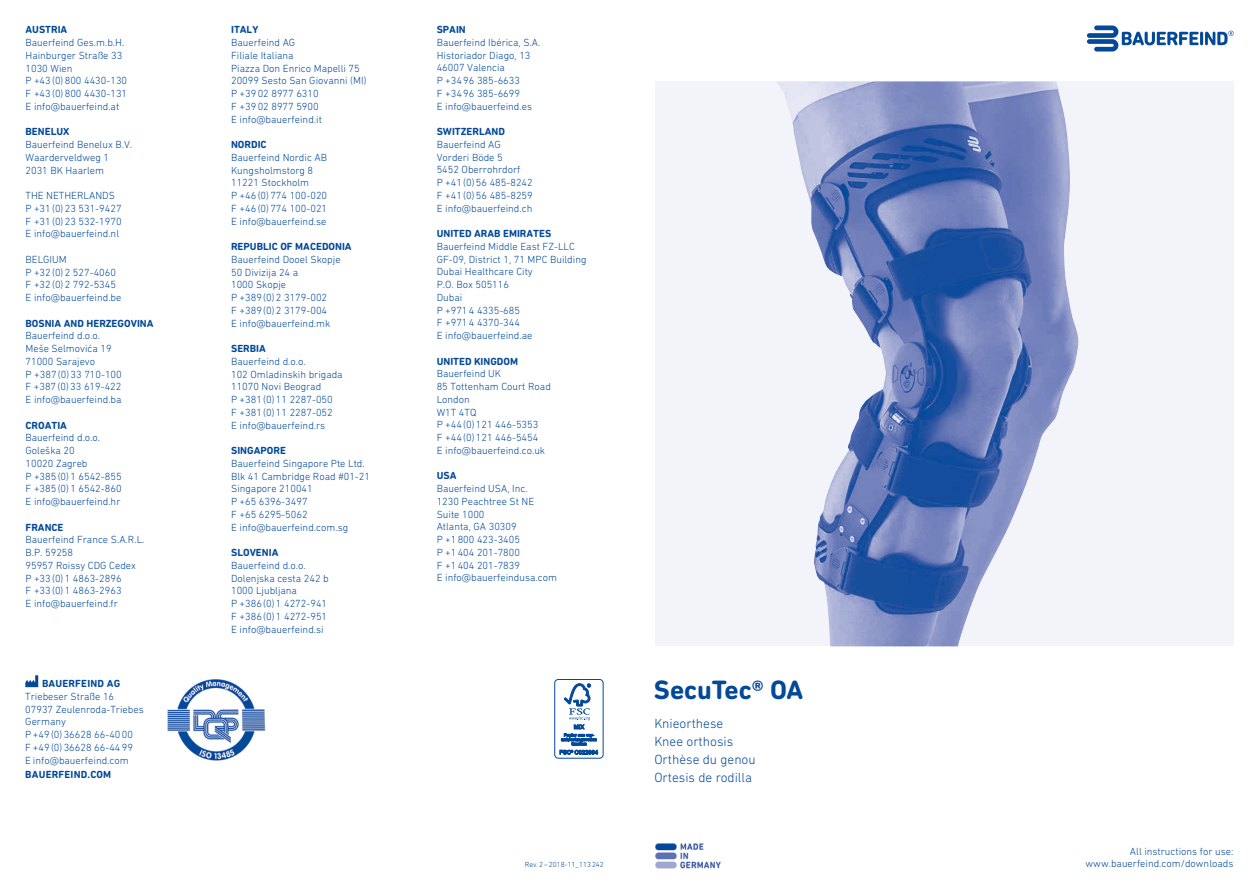
<style>
.page{position:relative;width:1259px;height:893px;background:#fff}
.page>*{position:absolute;margin:0;border:0;box-sizing:border-box;transform-origin:0 0}
.t1{font:700 27px "DIN Next Rounded LT Pro";color:#03499a}
.t2{font:300 13.5px/18px "DIN Next Rounded LT Pro";color:#03499a}
.t3{font:300 10.5px/12.8px "DIN Next Rounded LT Pro";color:#03499a}
.t4{font:700 10.5px "DIN Next Rounded LT Pro";color:#03499a}
.t5{font:300 7.5px "DIN Next Rounded LT Pro";color:#03499a}
</style>
<div class="page">
<img style="left:655px;top:843px;width:66px;height:26px">
<div style="left:554px;top:679px;width:49px;height:80px;border:1px solid #03499a;border-radius:4px"></div>
<svg style="left:560px;top:684px;width:38px;height:70px"></svg>
<svg style="left:1087px;top:26px;width:146px;height:26px"></svg>
<div style="left:655px;top:81px;width:578px;height:565px;background:#f3f4fa"></div>
<img style="left:777px;top:81px;width:302px;height:565px">
<svg style="left:25px;top:675px;width:14px;height:12px"></svg>
<img style="left:167px;top:679px;width:99px;height:82px">
<p class="t4" style="left:26px;top:26px;width:43px">AUSTRIA</p>
<p class="t3" style="left:26px;top:37px;width:103px">Bauerfeind Ges.m.b.H.<br>Hainburger Straße 33<br>1030 Wien<br>P +43 (0) 800 4430-130<br>F +43 (0) 800 4430-131<br>E info@bauerfeind.at</p>
<p class="t4" style="left:26px;top:128px;width:45px">BENELUX</p>
<p class="t3" style="left:26px;top:139px;width:108px">Bauerfeind Benelux B.V.<br>Waarderveldweg 1<br>2031 BK Haarlem</p>
<p class="t3" style="left:26px;top:190px;width:98px">THE NETHERLANDS<br>P +31 (0) 23 531-9427<br>F +31 (0) 23 532-1970<br>E info@bauerfeind.nl</p>
<p class="t3" style="left:26px;top:254px;width:97px">BELGIUM<br>P +32 (0) 2 527-4060<br>F +32 (0) 2 792-5345<br>E info@bauerfeind.be</p>
<p class="t4" style="left:26px;top:319px;width:130px">BOSNIA AND HERZEGOVINA</p>
<p class="t3" style="left:26px;top:331px;width:98px">Bauerfeind d.o.o.<br>Meše Selmovića 19<br>71000 Sarajevo<br>P +387 (0) 33 710-100<br>F +387 (0) 33 619-422<br>E info@bauerfeind.ba</p>
<p class="t4" style="left:26px;top:421px;width:43px">CROATIA</p>
<p class="t3" style="left:26px;top:433px;width:98px">Bauerfeind d.o.o.<br>Goleška 20<br>10020 Zagreb<br>P +385 (0) 1 6542-855<br>F +385 (0) 1 6542-860<br>E info@bauerfeind.hr</p>
<p class="t4" style="left:26px;top:523px;width:40px">FRANCE</p>
<p class="t3" style="left:26px;top:535px;width:121px">Bauerfeind France S.A.R.L.<br>B.P. 59258<br>95957 Roissy CDG Cedex<br>P +33 (0) 1 4863-2896<br>F +33 (0) 1 4863-2963<br>E info@bauerfeind.fr</p>
<p class="t4" style="left:42px;top:680px;width:80px">BAUERFEIND AG</p>
<p class="t3" style="left:25px;top:691px;width:120px">Triebeser Straße 16<br>07937 Zeulenroda-Triebes<br>Germany<br>P +49 (0) 36628 66-40 00<br>F +49 (0) 36628 66-44 99<br>E info@bauerfeind.com</p>
<p class="t4" style="left:25px;top:770px;width:88px">BAUERFEIND.COM</p>
<p class="t4" style="left:231px;top:26px;width:29px">ITALY</p>
<p class="t3" style="left:231px;top:37px;width:137px">Bauerfeind AG<br>Filiale Italiana<br>Piazza Don Enrico Mapelli 75<br>20099 Sesto San Giovanni (MI)<br>P +39 02 8977 6310<br>F +39 02 8977 5900<br>E info@bauerfeind.it</p>
<p class="t4" style="left:231px;top:141px;width:37px">NORDIC</p>
<p class="t3" style="left:231px;top:152px;width:98px">Bauerfeind Nordic AB<br>Kungsholmstorg 8<br>11221 Stockholm<br>P +46 (0) 774 100-020<br>F +46 (0) 774 100-021<br>E info@bauerfeind.se</p>
<p class="t4" style="left:231px;top:243px;width:122px">REPUBLIC OF MACEDONIA</p>
<p class="t3" style="left:231px;top:254px;width:111px">Bauerfeind Dooel Skopje<br>50 Divizija 24 a<br>1000 Skopje<br>P +389 (0) 2 3179-002<br>F +389 (0) 2 3179-004<br>E info@bauerfeind.mk</p>
<p class="t4" style="left:231px;top:345px;width:36px">SERBIA</p>
<p class="t3" style="left:231px;top:356px;width:113px">Bauerfeind d.o.o.<br>102 Omladinskih brigada<br>11070 Novi Beograd<br>P +381 (0) 11 2287-050<br>F +381 (0) 11 2287-052<br>E info@bauerfeind.rs</p>
<p class="t4" style="left:231px;top:447px;width:56px">SINGAPORE</p>
<p class="t3" style="left:231px;top:458px;width:140px">Bauerfeind Singapore Pte Ltd.<br>Blk 41 Cambridge Road #01-21<br>Singapore 210041<br>P +65 6396-3497<br>F +65 6295-5062<br>E info@bauerfeind.com.sg</p>
<p class="t4" style="left:231px;top:549px;width:49px">SLOVENIA</p>
<p class="t3" style="left:231px;top:560px;width:99px">Bauerfeind d.o.o.<br>Dolenjska cesta 242 b<br>1000 Ljubljana<br>P +386 (0) 1 4272-941<br>F +386 (0) 1 4272-951<br>E info@bauerfeind.si</p>
<p class="t4" style="left:437px;top:26px;width:31px">SPAIN</p>
<p class="t3" style="left:437px;top:37px;width:105px">Bauerfeind Ibérica, S.A.<br>Historiador Diago, 13<br>46007 Valencia<br>P +34 96 385-6633<br>F +34 96 385-6699<br>E info@bauerfeind.es</p>
<p class="t4" style="left:437px;top:128px;width:70px">SWITZERLAND</p>
<p class="t3" style="left:437px;top:139px;width:98px">Bauerfeind AG<br>Vorderi Böde 5<br>5452 Oberrohrdorf<br>P +41 (0) 56 485-8242<br>F +41 (0) 56 485-8259<br>E info@bauerfeind.ch</p>
<p class="t4" style="left:437px;top:230px;width:116px">UNITED ARAB EMIRATES</p>
<p class="t3" style="left:437px;top:241px;width:151px">Bauerfeind Middle East FZ-LLC<br>GF-09, District 1, 71 MPC Building<br>Dubai Healthcare City<br>P.O. Box 505116<br>Dubai<br>P +971 4 4335-685<br>F +971 4 4370-344<br>E info@bauerfeind.ae</p>
<p class="t4" style="left:437px;top:357px;width:83px">UNITED KINGDOM</p>
<p class="t3" style="left:437px;top:369px;width:116px">Bauerfeind UK<br>85 Tottenham Court Road<br>London<br>W1T 4TQ<br>P +44 (0) 121 446-5353<br>F +44 (0) 121 446-5454<br>E info@bauerfeind.co.uk</p>
<p class="t4" style="left:437px;top:472px;width:21px">USA</p>
<p class="t3" style="left:437px;top:483px;width:122px">Bauerfeind USA, Inc.<br>1230 Peachtree St NE<br>Suite 1000<br>Atlanta, GA 30309<br>P +1 800 423-3405<br>P +1 404 201-7800<br>F +1 404 201-7839<br>E info@bauerfeindusa.com</p>
<p class="t5" style="left:525px;top:862px;width:81px">Rev. 2 – 2018-11_113 242</p>
<h1 class="t1" style="left:654px;top:680px;width:151px">SecuTec® OA</h1>
<p class="t2" style="left:654px;top:716px;width:103px">Knieorthese<br>Knee orthosis<br>Orthèse du genou<br>Ortesis de rodilla</p>
<p class="t3" style="left:1085px;top:846px;width:149px;text-align:right">All instructions for use: www.bauerfeind.com/downloads</p>
</div>
